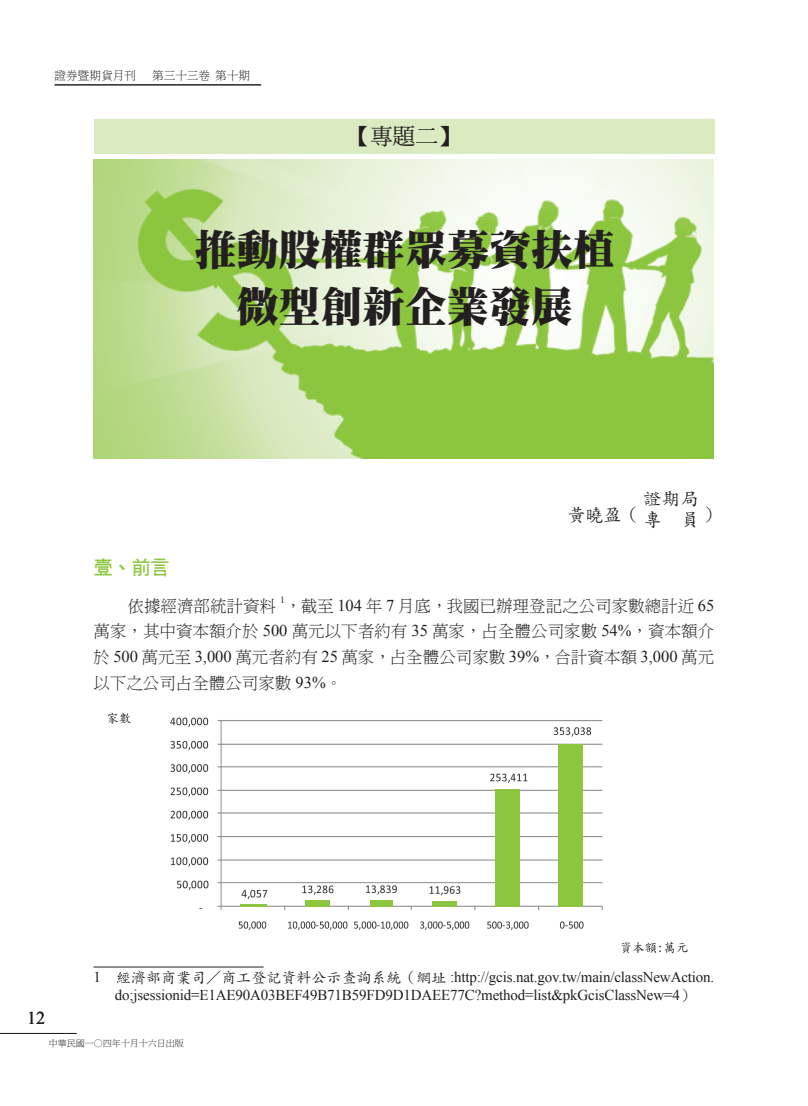
<style>
.page{position:relative;width:808px;height:1106px;background:#fff}
.page>*{position:absolute;margin:0;border:0;box-sizing:border-box;transform-origin:0 0}
.t1{font:42px/57px "DF Ming UB HK BF";color:#231f20;text-align:center}
.t2{font:22.5px "DF Ming Md HK BF";color:#231f20}
.t3{font:19.5px "DF Hei Bd HK BF";color:#8bc63e}
.t4{font:18px/21px "DF Kai Shu Md HK BF";letter-spacing:.02em;color:#231f20}
.t5{font:18px "Times New Roman";color:#231f20}
.t6{font:16.5px/25.7px "DF Ming Lt HK BF";color:#231f20;text-align:justify}
.t7{font:15px/18px "Times New Roman";letter-spacing:-.01em;color:#231f20;text-align:center}
.t8{font:11.55px "DF Ming Lt HK BF";color:#231f20}
.t9{font:9.6px "Times New Roman";color:#231f20}
.t10{font:9px "DF Ming Lt HK BF";color:#231f20}
.s1{font-family:"DF Hei XB WIN BF"}
.s2{font-family:"Times New Roman"}
.s3{font-family:"DF Kai Shu Md HK BF"}
</style>
<div class="page">
<hr style="left:55px;top:84px;width:206px;height:1px;background:#231f20">
<hr style="left:0;top:1033px;width:77px;height:1px;background:#231f20">
<img style="left:94px;top:159px;width:619px;height:300px">
<hr style="left:94px;top:966px;width:170px;height:1px;background:#231f20">
<div style="left:94px;top:119px;width:620px;height:34px;background:#daeac1"></div>
<img style="left:108px;top:712px;width:580px;height:242px">
<div style="left:305px;top:900px;width:25px;height:6px;background:#8bc63e"></div>
<hr style="left:241px;top:904px;width:26px;height:2px;background:#8bc63e">
<div style="left:370px;top:900px;width:22px;height:6px;background:#8bc63e"></div>
<div style="left:432px;top:900px;width:25px;height:6px;background:#8bc63e"></div>
<div style="left:495px;top:789px;width:24px;height:117px;background:#8bc63e"></div>
<div style="left:558px;top:743px;width:25px;height:163px;background:#8bc63e"></div>
<p class="t8" style="left:55px;top:70px;width:83px">證券暨期貨月刊</p>
<p class="t8" style="left:152px;top:70px;width:99px">第三十三卷第十期</p>
<h2 class="t2" style="left:348px;top:125px;width:114px">【專題二】</h2>
<h1 class="t1" style="left:195px;top:221px;width:421px">推動股權群眾募資扶植微型創新企業發展</h1>
<p class="t4" style="left:643px;top:487px;width:57px">證期局專 員</p>
<p class="t4" style="left:567px;top:504px;width:73px">黃曉盈（</p>
<p class="t4" style="left:675px;top:504px;width:46px">　 ）</p>
<h3 class="t3" style="left:94px;top:557px;width:78px">壹<span class="s1">、</span>前言</h3>
<p class="t6" style="left:128px;top:593px;width:150px">依據經濟部統計資料</p>
<p class="t9" style="left:280px;top:593px;width:6px">1</p>
<p class="t6" style="left:93px;top:593px;width:623px;text-indent:192px">，截至 <span class="s2">104</span> 年 <span class="s2">7</span> 月底，我國已辦理登記之公司家數總計近 <span class="s2">65</span>萬家，其中資本額介於 <span class="s2">500</span> 萬元以下者約有 <span class="s2">35</span> 萬家，占全體公司家數 <span class="s2">54%</span>，資本額介於 <span class="s2">500</span> 萬元至 <span class="s2">3,000</span> 萬元者約有 <span class="s2">25</span> 萬家，占全體公司家數 <span class="s2">39%</span>，合計資本額 <span class="s2">3,000</span> 萬元以下之公司占全體公司家數 <span class="s2">93%</span>。</p>
<p class="t5" style="left:27px;top:1005px;width:19px">12</p>
<p class="t7" style="left:94px;top:967px;width:622px">1 <span class="s3">經濟部商業司／商工登記資料公示查詢系統（網址</span> :http://gcis.nat.gov.tw/main/classNewAction. do;jsessionid=E1AE90A03BEF49B71B59FD9D1DAEE77C?method=list&amp;pkGcisClassNew=4<span class="s3">）</span></p>
<p class="t10" style="left:49px;top:1039px;width:136px">中華民國一○四年十月十六日出版</p>
</div>
